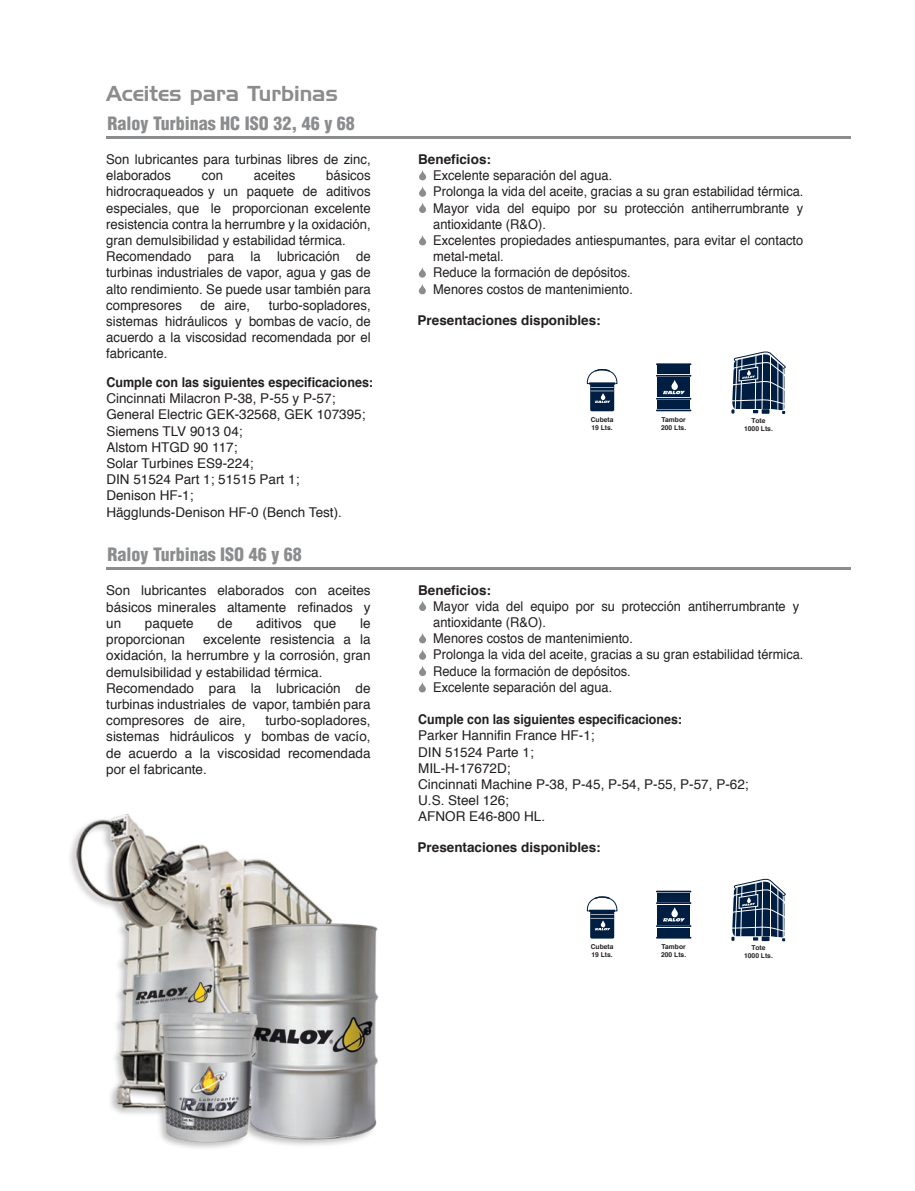
<style>
.page{position:relative;width:915px;height:1191px;background:#fff}
.page>*{position:absolute;margin:0;border:0;box-sizing:border-box;transform-origin:0 0}
.t1{font:21px "Handel Gothic BT";color:#8b8c8e}
.t2{font:900 condensed 18px "Helvetica";color:#8b8c8e}
.t3{font:13.5px/16.2px "Helvetica";color:#231f20}
.t4{font:13.5px/16.2px "Helvetica";color:#231f20;scale:.95 1}
.t5{font:700 13.5px "Helvetica";color:#231f20}
.t6{font:700 13.5px "Helvetica";color:#231f20;scale:.93 1}
.t7{font:700 13.5px "Helvetica";color:#231f20;scale:.92 1}
.t8{font:700 6.75px/8.1px "Helvetica";color:#231f20}
</style>
<div class="page">
<hr style="left:106px;top:135px;width:745px;height:3px;background:#8b8c8e">
<svg style="left:419px;top:170px;width:7px;height:10px"></svg>
<svg style="left:418px;top:267px;width:7px;height:11px"></svg>
<svg style="left:418px;top:284px;width:7px;height:10px"></svg>
<svg style="left:419px;top:186px;width:7px;height:27px"></svg>
<svg style="left:419px;top:235px;width:7px;height:10px"></svg>
<svg style="left:586px;top:369px;width:32px;height:42px"></svg>
<hr style="left:655px;top:363px;width:36px;height:2px;background:#001e41">
<hr style="left:655px;top:375px;width:36px;height:2px;background:#001e41">
<hr style="left:655px;top:398px;width:36px;height:1px;background:#001e41">
<hr style="left:655px;top:409px;width:36px;height:2px;background:#001e41">
<div style="left:657px;top:366px;width:33px;height:8px;background:#001e41"></div>
<div style="left:657px;top:378px;width:33px;height:19px;background:#001e41"></div>
<div style="left:657px;top:400px;width:33px;height:9px;background:#001e41"></div>
<svg style="left:662px;top:380px;width:22px;height:14px"></svg>
<svg style="left:731px;top:351px;width:55px;height:63px"></svg>
<hr style="left:106px;top:567px;width:745px;height:3px;background:#8b8c8e">
<svg style="left:419px;top:600px;width:7px;height:11px"></svg>
<svg style="left:418px;top:682px;width:7px;height:10px"></svg>
<svg style="left:419px;top:633px;width:7px;height:10px"></svg>
<svg style="left:419px;top:649px;width:7px;height:27px"></svg>
<svg style="left:586px;top:896px;width:32px;height:42px"></svg>
<hr style="left:655px;top:890px;width:36px;height:2px;background:#001e41">
<hr style="left:655px;top:902px;width:36px;height:2px;background:#001e41">
<hr style="left:655px;top:925px;width:36px;height:2px;background:#001e41">
<hr style="left:655px;top:936px;width:36px;height:2px;background:#001e41">
<div style="left:657px;top:893px;width:33px;height:8px;background:#001e41"></div>
<div style="left:657px;top:905px;width:33px;height:19px;background:#001e41"></div>
<div style="left:657px;top:928px;width:33px;height:8px;background:#001e41"></div>
<svg style="left:662px;top:907px;width:22px;height:14px"></svg>
<svg style="left:731px;top:878px;width:55px;height:63px"></svg>
<img style="left:70px;top:814px;width:309px;height:334px">
<h1 class="t1" style="left:106px;top:80px;width:233px">Aceites para Turbinas</h1>
<h2 class="t2" style="left:107px;top:112px;width:249px">Raloy Turbinas HC ISO 32, 46 y 68</h2>
<p class="t3" style="left:106px;top:152px;width:266px">Son lubricantes para turbinas libres de zinc, elaborados</p>
<p class="t3" style="left:106px;top:168px;width:266px;text-indent:220px">básicos hidrocraqueados y un paquete de aditivos especiales, que le proporcionan excelente resistencia contra la herrumbre y la oxidación, gran demulsibilidad y estabilidad térmica.<br>Recomendado para la lubricación de turbinas industriales de vapor, agua y gas de alto rendimiento. Se puede usar también para compresores</p>
<p class="t3" style="left:202px;top:168px;width:23px">con</p>
<p class="t3" style="left:254px;top:168px;width:43px">aceites</p>
<p class="t3" style="left:106px;top:297px;width:266px;text-align:justify;text-indent:162px">turbo-sopladores, sistemas hidráulicos y bombas de vacío, de acuerdo a la viscosidad recomendada por el fabricante.</p>
<p class="t3" style="left:200px;top:297px;width:51px">de aire,</p>
<p class="t6" style="left:106px;top:371px;width:288px">Cumple con las siguientes especificaciones:</p>
<p class="t3" style="left:106px;top:391px;width:260px">Cincinnati Milacron P-38, P-55 y P-57;<br>General Electric GEK-32568, GEK 107395;<br>Siemens TLV 9013 04;<br>Alstom HTGD 90 117;<br>Solar Turbines ES9-224;<br>DIN 51524 Part 1; 51515 Part 1;<br>Denison HF-1;<br>Hägglunds-Denison HF-0 (Bench Test).</p>
<h2 class="t2" style="left:107px;top:543px;width:196px">Raloy Turbinas ISO 46 y 68</h2>
<p class="t3" style="left:106px;top:583px;width:266px;text-align:justify">Son lubricantes elaborados con aceites básicos minerales altamente refinados y un</p>
<p class="t3" style="left:145px;top:615px;width:50px">paquete</p>
<p class="t3" style="left:217px;top:615px;width:17px">de</p>
<p class="t3" style="left:256px;top:615px;width:82px">aditivos que</p>
<p class="t3" style="left:360px;top:615px;width:12px">le</p>
<p class="t3" style="left:106px;top:631px;width:80px">proporcionan</p>
<p class="t3" style="left:106px;top:631px;width:266px;text-indent:97px">excelente resistencia a la oxidación, la herrumbre y la corrosión, gran demulsibilidad y estabilidad térmica.<br>Recomendado para la lubricación de turbinas industriales de vapor, también para compresores de aire,</p>
<p class="t3" style="left:106px;top:712px;width:266px;text-align:justify;text-indent:159px">turbo-sopladores, sistemas hidráulicos y bombas de vacío, de acuerdo a la viscosidad recomendada por el fabricante.</p>
<p class="t5" style="left:418px;top:148px;width:74px">Beneficios:</p>
<p class="t4" style="left:433px;top:168px;width:391px">Excelente separación del agua.<br>Prolonga la vida del aceite, gracias a su gran estabilidad térmica.<br>Mayor vida del equipo por su protección antiherrumbrante y antioxidante (R&amp;O).<br>Excelentes propiedades antiespumantes, para evitar el contacto metal-metal.<br>Reduce la formación de depósitos.<br>Menores costos de mantenimiento.</p>
<p class="t5" style="left:417px;top:309px;width:185px">Presentaciones disponibles:</p>
<p class="t8" style="left:590px;top:415px;width:24px">Cubeta<br>19 Lts.</p>
<p class="t8" style="left:661px;top:415px;width:27px">Tambor<br>200 Lts.</p>
<p class="t8" style="left:743px;top:416px;width:30px;text-align:center">Tote<br>1000 Lts.</p>
<p class="t5" style="left:418px;top:579px;width:74px">Beneficios:</p>
<p class="t4" style="left:433px;top:598px;width:391px">Mayor vida del equipo por su protección antiherrumbrante y antioxidante (R&amp;O).<br>Menores costos de mantenimiento.<br>Prolonga la vida del aceite, gracias a su gran estabilidad térmica.<br>Reduce la formación de depósitos.<br>Excelente separación del agua.</p>
<p class="t7" style="left:418px;top:708px;width:288px">Cumple con las siguientes especificaciones:</p>
<p class="t3" style="left:418px;top:728px;width:332px">Parker Hannifin France HF-1;<br>DIN 51524 Parte 1;<br>MIL-H-17672D;<br>Cincinnati Machine P-38, P-45, P-54, P-55, P-57, P-62;<br>U.S. Steel 126;<br>AFNOR E46-800 HL.</p>
<p class="t5" style="left:417px;top:836px;width:185px">Presentaciones disponibles:</p>
<p class="t8" style="left:590px;top:942px;width:24px">Cubeta<br>19 Lts.</p>
<p class="t8" style="left:661px;top:942px;width:27px">Tambor<br>200 Lts.</p>
<p class="t8" style="left:743px;top:943px;width:30px;text-align:center">Tote<br>1000 Lts.</p>
</div>
